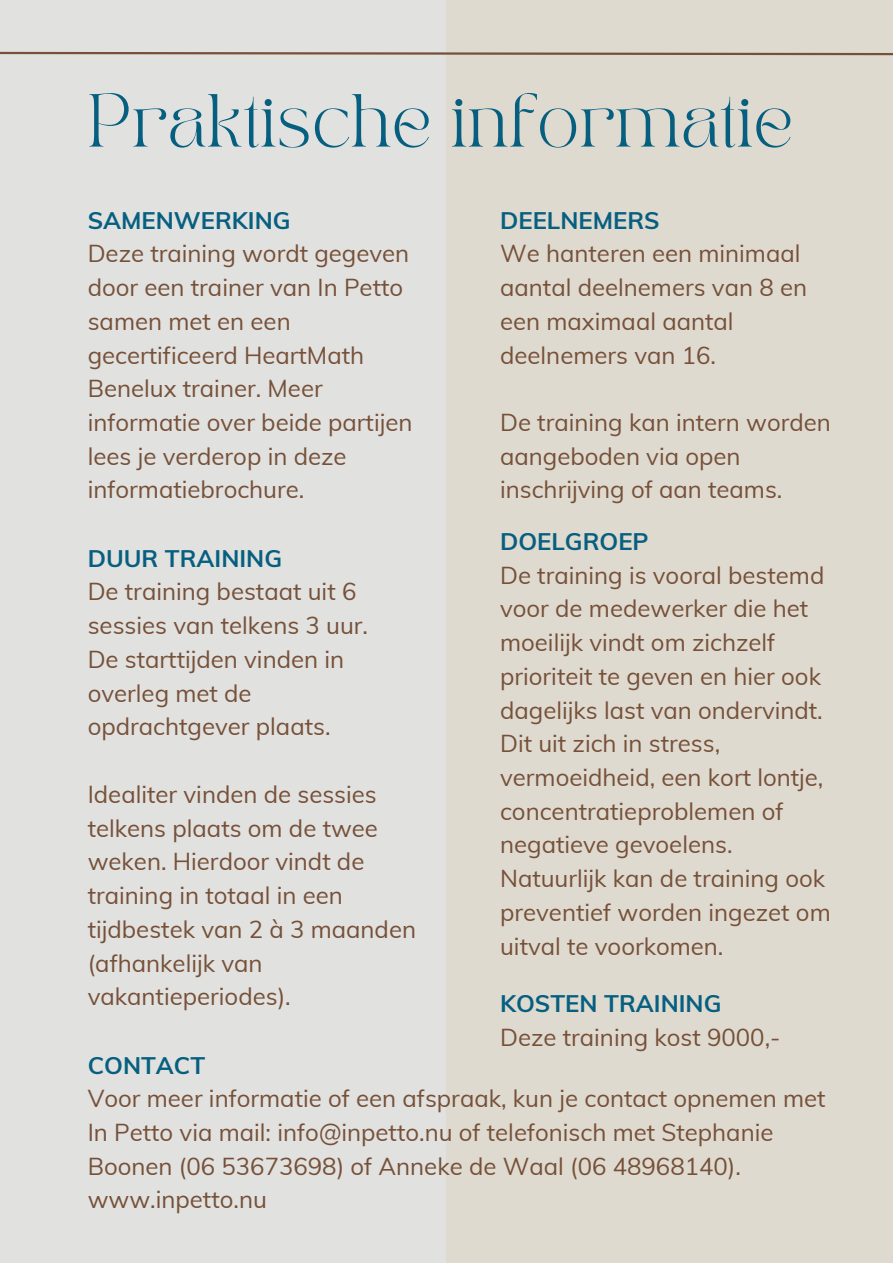
<style>
.page{position:relative;width:893px;height:1264px;background:#fff}
.page>*{position:absolute;margin:0;border:0;box-sizing:border-box;transform-origin:0 0}
.t1{font:52.5px "TAN PEARL Regular";color:#075f80}
.t2{font:24px/33.8px "Muli";color:#765038}
.t3{font:700 24px "Muli";color:#075f80}
</style>
<div class="page">
<div style="left:0;top:0;width:892px;height:1262px;background:#dfdad0"></div>
<div style="left:0;top:0;width:446px;height:1262px;background:#e1e1df"></div>
<svg style="left:0;top:51px;width:892px;height:5px"></svg>
<p class="t1" style="left:88px;top:93px;width:707px">Praktische informatie</p>
<p class="t3" style="left:88px;top:204px;width:204px">SAMENWERKING</p>
<p class="t2" style="left:88px;top:236px;width:326px">Deze training wordt gegeven door een trainer van In Petto samen met en een gecertificeerd HeartMath<br>Benelux trainer. Meer informatie over beide partijen lees je verderop in deze informatiebrochure.</p>
<p class="t3" style="left:88px;top:542px;width:196px">DUUR TRAINING</p>
<p class="t2" style="left:88px;top:574px;width:282px">De training bestaat uit 6 sessies van telkens 3 uur.</p>
<p class="t2" style="left:88px;top:642px;width:258px">De starttijden vinden in overleg met de opdrachtgever plaats.</p>
<p class="t2" style="left:88px;top:777px;width:330px">Idealiter vinden de sessies telkens plaats om de twee weken. Hierdoor vindt de training in totaal in een tijdbestek van 2 à 3 maanden (afhankelijk van vakantieperiodes).</p>
<p class="t3" style="left:500px;top:204px;width:161px">DEELNEMERS</p>
<p class="t2" style="left:500px;top:236px;width:308px">We hanteren een minimaal aantal deelnemers van 8 en een maximaal aantal deelnemers van 16.</p>
<p class="t2" style="left:500px;top:405px;width:332px">De training kan intern worden aangeboden via open inschrijving of aan teams.</p>
<p class="t3" style="left:500px;top:525px;width:150px">DOELGROEP</p>
<p class="t2" style="left:500px;top:557px;width:332px">De training is vooral bestemd voor de medewerker die het moeilijk vindt om zichzelf prioriteit te geven en hier ook dagelijks last van ondervindt.<br>Dit uit zich in stress, vermoeidheid, een kort lontje, concentratieproblemen of negatieve gevoelens.<br>Natuurlijk kan de training ook preventief worden ingezet om uitval te voorkomen.</p>
<p class="t3" style="left:500px;top:987px;width:223px">KOSTEN TRAINING</p>
<p class="t2" style="left:500px;top:1019px;width:282px">Deze training kost 9000,-</p>
<p class="t3" style="left:88px;top:1049px;width:119px">CONTACT</p>
<p class="t2" style="left:88px;top:1081px;width:739px">Voor meer informatie of een afspraak, kun je contact opnemen met<br>In Petto via mail: info@inpetto.nu of telefonisch met Stephanie<br>Boonen (06 53673698) of Anneke de Waal (06 48968140).</p>
<p class="t2" style="left:88px;top:1182px;width:181px">www.inpetto.nu</p>
</div>
